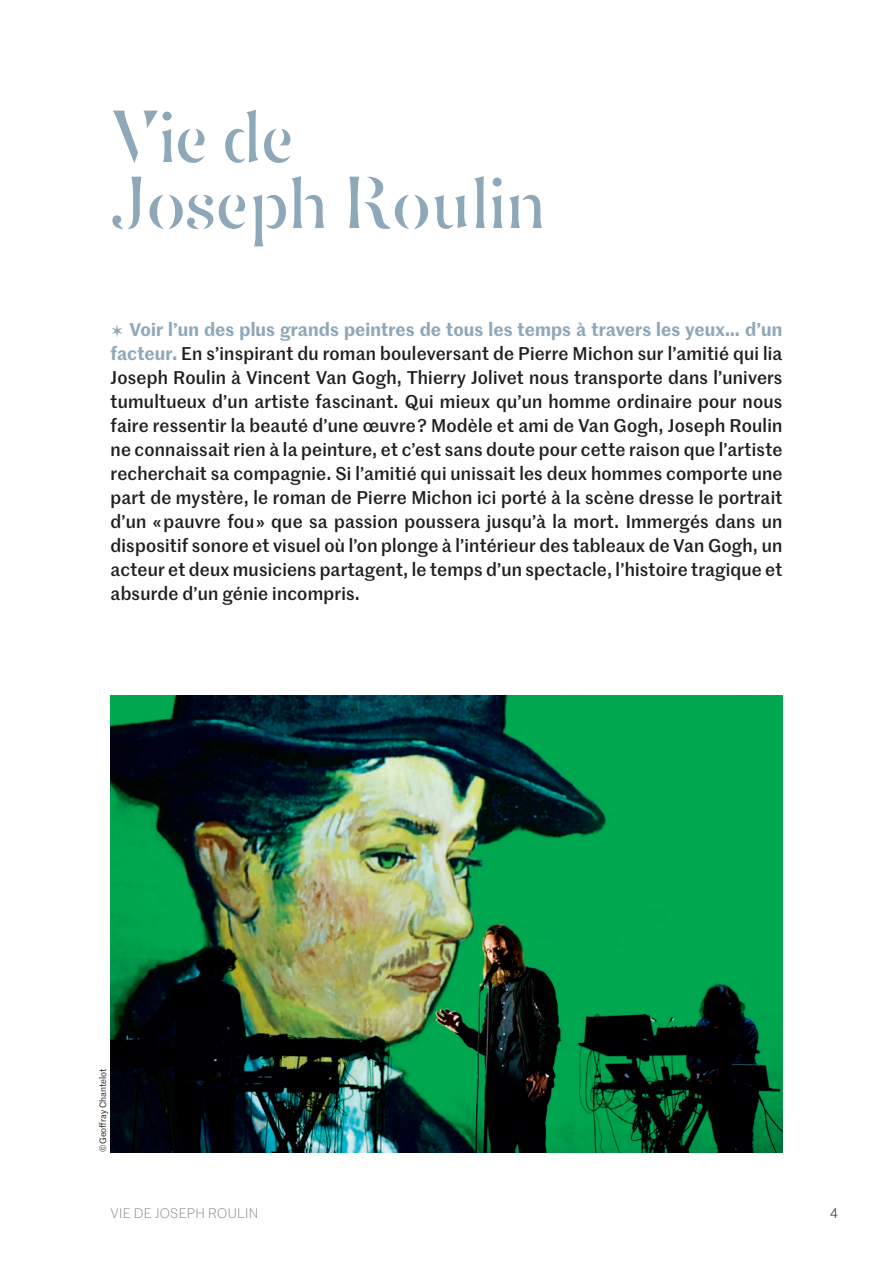
<style>
.page{position:relative;width:893px;height:1263px;background:#fff}
.page>*{position:absolute;margin:0;border:0;box-sizing:border-box;transform-origin:0 0}
.t1{font:75px/66px "Graduel Sirius";letter-spacing:-.01em;color:#8fa8b9}
.t2{font:500 18px/24px "Marr Sans";letter-spacing:.01em;color:#231f20;text-align:justify}
.t3{font:300 13.5px "Marr Sans";letter-spacing:.02em;color:#808285}
.t4{font:13.5px "Marr Sans";color:#565359}
.t5{font:9px "Marr Sans";color:#231f20}
.s1{font-family:"Graduel Sirius";font-weight:400;font-size:24px;color:#8fa8b9}
.s2{font-weight:600;color:#8fa8b9}
</style>
<div class="page">
<img style="left:111px;top:695px;width:671px;height:457px">
<h1 class="t1" style="left:111px;top:98px;width:437px">Vie de<br>Joseph Roulin</h1>
<p class="t2" style="left:111px;top:317px;width:673px"><span class="s1">✫</span> <span class="s2">Voir l’un des plus grands peintres de tous les temps à travers les yeux… d’un facteur.</span> En s’inspirant du roman bouleversant de Pierre Michon sur l’amitié qui lia Joseph Roulin à Vincent Van Gogh, Thierry Jolivet nous transporte dans l’univers tumultueux d’un artiste fascinant. Qui mieux qu’un homme ordinaire pour nous faire ressentir la beauté d’une œuvre ? Modèle et ami de Van Gogh, Joseph Roulin ne connaissait rien à la peinture, et c’est sans doute pour cette raison que l’artiste recherchait sa compagnie. Si l’amitié qui unissait les deux hommes comporte une part de mystère, le roman de Pierre Michon ici porté à la scène dresse le portrait d’un « pauvre fou » que sa passion poussera jusqu’à la mort. Immergés dans un dispositif sonore et visuel où l’on plonge à l’intérieur des tableaux de Van Gogh, un acteur et deux musiciens partagent, le temps d’un spectacle, l’histoire tragique et absurde d’un génie incompris.</p>
<p class="t5" style="left:97px;top:1152px;width:86px;rotate:-90deg">© Geoffray Chantelot</p>
<p class="t3" style="left:111px;top:1204px;width:149px">VIE DE JOSEPH ROULIN</p>
<p class="t4" style="left:830px;top:1204px;width:9px">4</p>
</div>
